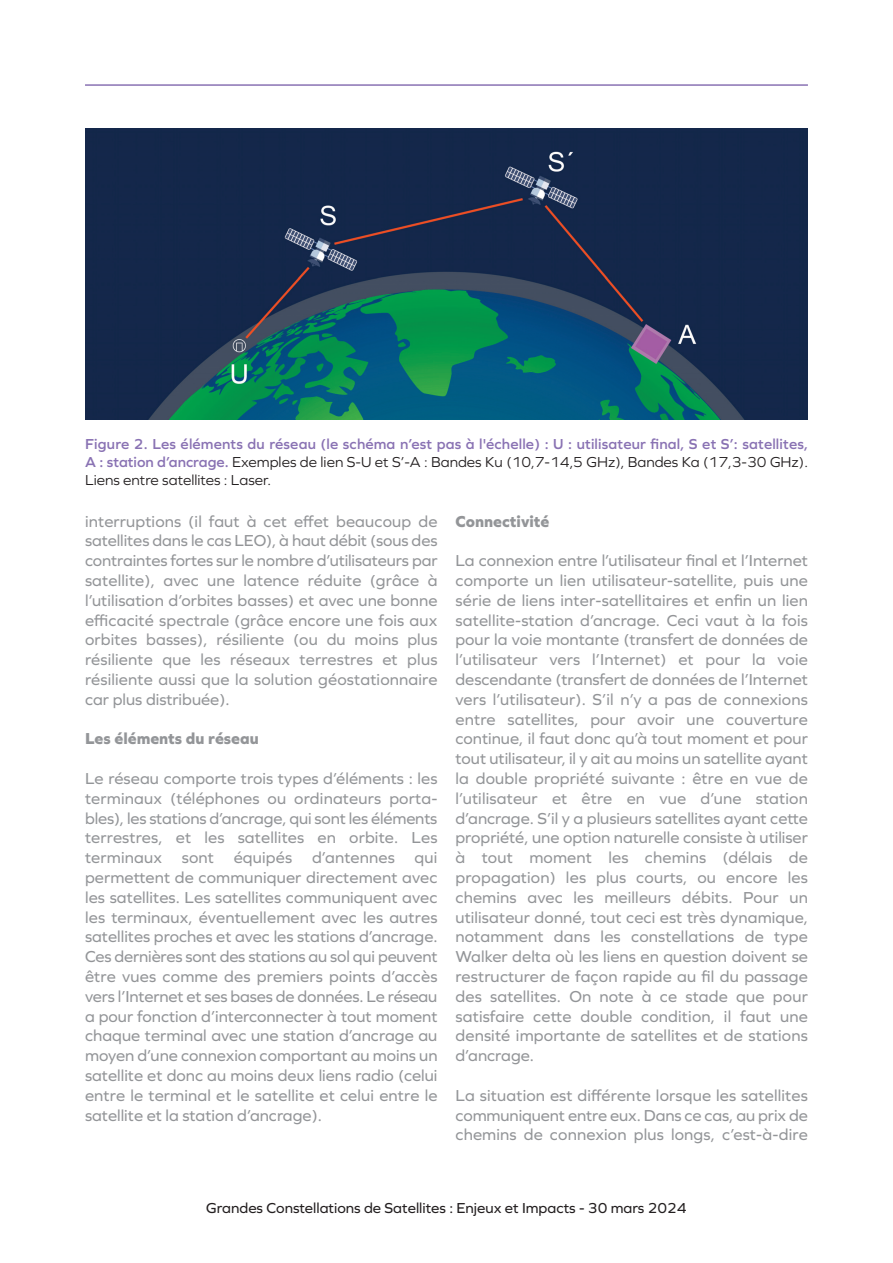
<style>
.page{position:relative;width:893px;height:1263px;background:#fff}
.page>*{position:absolute;margin:0;border:0;box-sizing:border-box;transform-origin:0 0}
.t1{font:16.5px/19.8px "Graphie";letter-spacing:.01em;color:#939598;text-align:justify}
.t2{font:800 16.5px "Graphie";color:#939598}
.t3{font:600 15px/18px "Graphie";letter-spacing:.01em;color:#8972b3;text-align:justify}
.t4{font:15px "Graphie";color:#231f20}
.s1{font-weight:400;color:#231f20}
</style>
<div class="page">
<hr style="left:85px;top:84px;width:723px;height:2px;background:#8972b3">
<img style="left:85px;top:128px;width:723px;height:291px">
<p class="t3" style="left:85px;top:436px;width:724px">Figure 2. Les éléments du réseau (le schéma n’est pas à l'échelle) : U : utilisateur final, S et S’: satellites, A : station d’ancrage. <span class="s1">Exemples de lien S-U et S’-A : Bandes Ku (10,7-14,5 GHz), Bandes Ka (17,3-30 GHz).<br>Liens entre satellites : Laser.</span></p>
<p class="t1" style="left:85px;top:512px;width:354px">interruptions (il faut à cet effet beaucoup de satellites dans le cas LEO), à haut débit (sous des contraintes fortes sur le nombre d’utilisateurs par satellite), avec une latence réduite (grâce à l’utilisation d’orbites basses) et avec une bonne efficacité spectrale (grâce encore une fois aux orbites basses), résiliente (ou du moins plus résiliente que les réseaux terrestres et plus résiliente aussi que la solution géostationnaire car plus distribuée).</p>
<p class="t2" style="left:85px;top:733px;width:175px">Les éléments du réseau</p>
<p class="t1" style="left:85px;top:770px;width:354px">Le réseau comporte trois types d’éléments : les terminaux (téléphones ou ordinateurs porta&shy;bles), les stations d’ancrage, qui sont les éléments terrestres, et les satellites en orbite. Les terminaux sont équipés d’antennes qui permettent de communiquer directement avec les satellites. Les satellites communiquent avec les terminaux, éventuellement avec les autres satellites proches et avec les stations d’ancrage.<br>Ces dernières sont des stations au sol qui peuvent être vues comme des premiers points d’accès vers l’Internet et ses bases de données. Le réseau a pour fonction d’interconnecter à tout moment chaque terminal avec une station d’ancrage au moyen d’une connexion comportant au moins un satellite et donc au moins deux liens radio (celui entre le terminal et le satellite et celui entre le satellite et la station d’ancrage).</p>
<p class="t2" style="left:455px;top:515px;width:96px">Connectivité</p>
<p class="t1" style="left:455px;top:552px;width:354px">La connexion entre l’utilisateur final et l’Internet comporte un lien utilisateur-satellite, puis une série de liens inter-satellitaires et enfin un lien satellite-station d’ancrage. Ceci vaut à la fois pour la voie montante (transfert de données de l’utilisateur vers l’Internet) et pour la voie descendante (transfert de données de l’Internet vers l’utilisateur). S’il n’y a pas de connexions entre satellites, pour avoir une couverture continue, il faut donc qu’à tout moment et pour tout utilisateur, il y ait au moins un satellite ayant la double propriété suivante : être en vue de l’utilisateur et être en vue d’une station d’ancrage. S’il y a plusieurs satellites ayant cette propriété, une option naturelle consiste à utiliser à tout moment les chemins (délais de propagation) les plus courts, ou encore les chemins avec les meilleurs débits. Pour un utilisateur donné, tout ceci est très dynamique, notamment dans les constellations de type Walker delta où les liens en question doivent se restructurer de façon rapide au fil du passage des satellites. On note à ce stade que pour satisfaire cette double condition, il faut une densité importante de satellites et de stations d’ancrage.</p>
<p class="t1" style="left:455px;top:1087px;width:354px">La situation est différente lorsque les satellites communiquent entre eux. Dans ce cas, au prix de chemins de connexion plus longs, c’est-à-dire</p>
<p class="t4" style="left:206px;top:1202px;width:482px">Grandes Constellations de Satellites : Enjeux et Impacts - 30 mars 2024</p>
</div>
